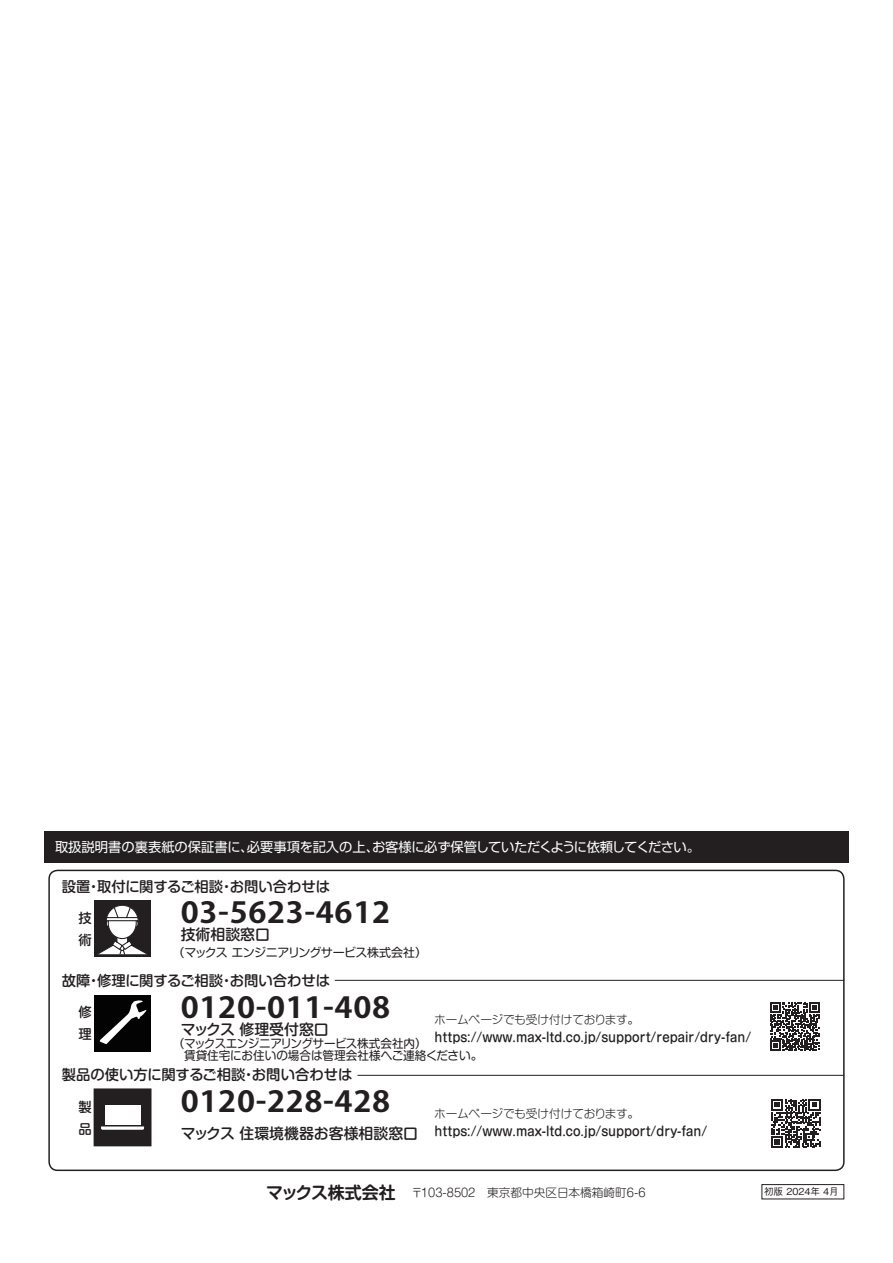
<style>
.page{position:relative;width:893px;height:1263px;background:#fff}
.page>*{position:absolute;margin:0;border:0;box-sizing:border-box;transform-origin:0 0}
.t1{font:700 28.65px "Koz Go Pro";letter-spacing:.02em;color:#231f20;scale:1.1 1}
.t2{font:500 14.85px "Shin M Go Pro";color:#231f20}
.t3{font:500 14.4px "Shin M Go Pro";color:#231f20}
.t4{font:13.35px "Shin Go Pro";letter-spacing:-.01em;color:#fff}
.t5{font:500 13.35px/22.2px "Shin M Go Pro";color:#231f20}
.t6{font:500 12.75px "Shin M Go Pro";color:#231f20;scale:.91 1}
.t7{font:12px/12px "Shin M Go Pro";letter-spacing:-.03em;color:#231f20}
.t8{font:12px "Shin M Go Pro";letter-spacing:-.055em;color:#231f20}
.t9{font:300 11.7px "Shin M Go Pro";letter-spacing:-.02em;color:#231f20}
.t10{font:300 11.7px "Shin M Go Pro";color:#231f20}
.t11{font:500 9.6px "Gothic BBB Pro";color:#231f20}
.s1{font-family:"Shin M Go Pro De";font-weight:700;font-size:16.95px}
</style>
<div class="page">
<hr style="left:335px;top:980px;width:509px;height:1px;background:#231f20">
<div style="left:94px;top:995px;width:57px;height:56px;background:#030303"></div>
<svg style="left:99px;top:1000px;width:48px;height:44px"></svg>
<div style="left:94px;top:1089px;width:57px;height:57px;background:#231f20"></div>
<div style="left:105px;top:1105px;width:35px;height:20px;background:#fff"></div>
<svg style="left:101px;top:1126px;width:43px;height:4px"></svg>
<hr style="left:357px;top:1075px;width:487px;height:1px;background:#231f20">
<div style="left:94px;top:900px;width:57px;height:57px;background:#231f20"></div>
<svg style="left:98px;top:905px;width:49px;height:50px"></svg>
<div style="left:44px;top:831px;width:805px;height:31px;background:#231f20"></div>
<svg style="left:770px;top:1002px;width:49px;height:49px"></svg>
<svg style="left:771px;top:1099px;width:49px;height:49px"></svg>
<div style="left:762px;top:1184px;width:82px;height:15px;border:1px solid #231f20"></div>
<p class="t4" style="left:55px;top:836px;width:647px">取扱説明書の裏表紙の保証書に、必要事項を記入の上、お客様に必ず保管していただくように依頼してください。</p>
<p class="t3" style="left:62px;top:874px;width:270px">設置・取付に関するご相談・お問い合わせは</p>
<h1 class="t1" style="left:181px;top:894px;width:192px">03-5623-4612</h1>
<p class="t2" style="left:181px;top:923px;width:91px">技術相談窓口</p>
<p class="t3" style="left:62px;top:969px;width:270px">故障・修理に関するご相談・お問い合わせは</p>
<p class="t5" style="left:79px;top:999px;width:15px">修</p>
<h1 class="t1" style="left:181px;top:988px;width:192px">0120-011-408</h1>
<p class="t5" style="left:79px;top:1022px;width:15px">理</p>
<p class="t5" style="left:79px;top:905px;width:15px">技術</p>
<p class="t8" style="left:173px;top:943px;width:256px">（マックス エンジニアリングサービス株式会社）</p>
<p class="t9" style="left:434px;top:1010px;width:206px">ホームページでも受け付けております。</p>
<p class="t2" style="left:181px;top:1017px;width:150px">マックス修理受付窓口</p>
<p class="t6" style="left:435px;top:1027px;width:349px">https://www.max-ltd.co.jp/support/repair/dry-fan/</p>
<p class="t7" style="left:184px;top:1036px;width:300px;text-indent:-11px">（マックスエンジニアリングサービス株式会社内）<br>賃貸住宅にお住いの場合は管理会社様へご連絡ください。</p>
<p class="t3" style="left:62px;top:1063px;width:292px">製品の使い方に関するご相談・お問い合わせは</p>
<p class="t5" style="left:79px;top:1094px;width:15px">製</p>
<h1 class="t1" style="left:181px;top:1083px;width:192px">0120-228-428</h1>
<p class="t5" style="left:79px;top:1116px;width:15px">品</p>
<p class="t2" style="left:181px;top:1121px;width:239px">マックス 住環境機器お客様相談窓口</p>
<p class="t9" style="left:434px;top:1104px;width:206px">ホームページでも受け付けております。</p>
<p class="t6" style="left:435px;top:1121px;width:301px">https://www.max-ltd.co.jp/support/dry-fan/</p>
<p class="t10" style="left:266px;top:1183px;width:381px"><span class="s1">マックス株式会社</span> 〒103-8502　東京都中央区日本橋箱崎町6-6</p>
<p class="t11" style="left:764px;top:1184px;width:76px">初版 2024年 4月</p>
</div>
